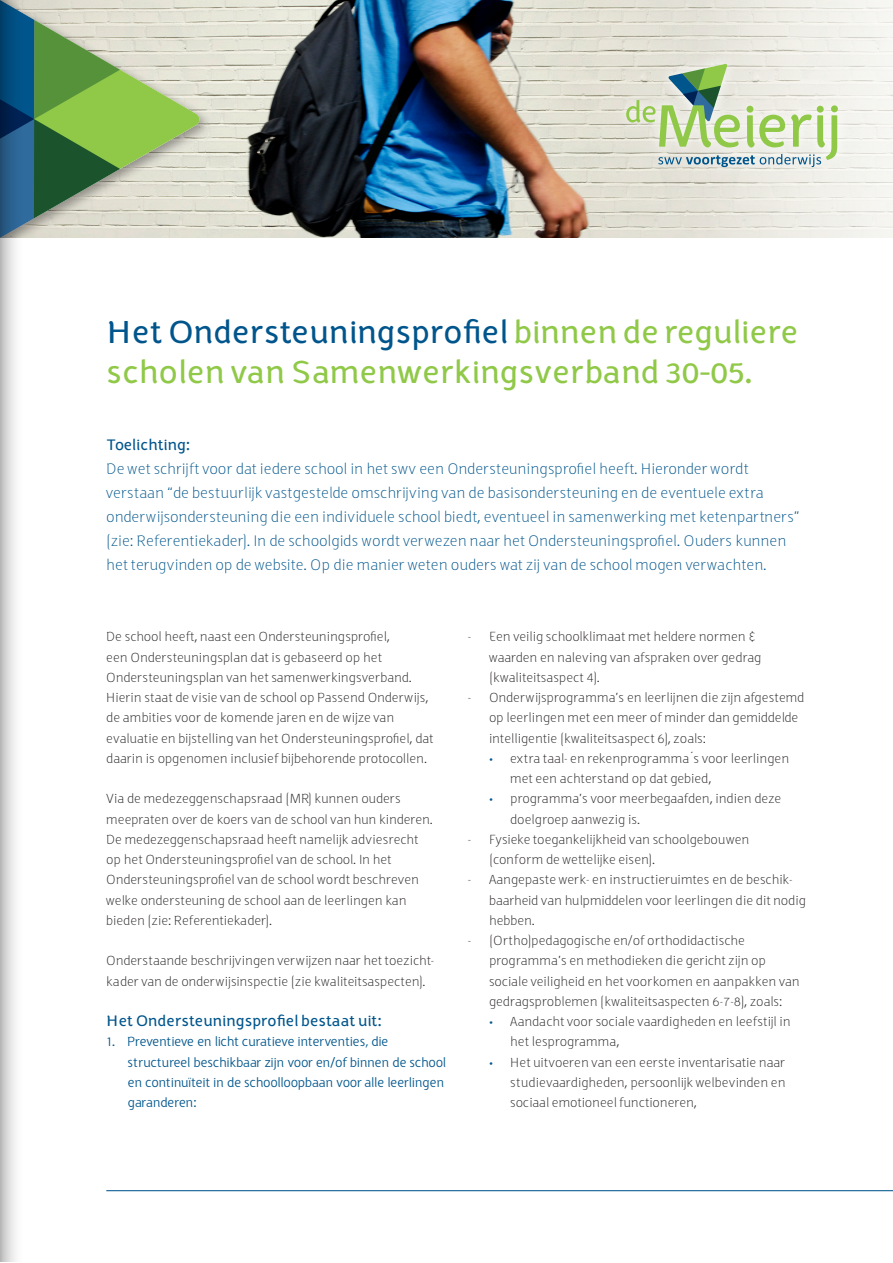
<style>
.page{position:relative;width:893px;height:1263px;background:#fff}
.page>*{position:absolute;margin:0;border:0;box-sizing:border-box;transform-origin:0 0}
.t1{font:700 34.5px/40.5px "Halvorsen";color:#90c848}
.intro{font:300 16.5px/24px "Halvorsen";letter-spacing:.015em;color:#00558c}
.plat{font:700 16.5px "Halvorsen";color:#00558c}
.intro-2{font:700 16.5px "Halvorsen";color:#00558c}
.plat-2{font:300 14.25px/20.2px "Halvorsen";letter-spacing:.01em;color:#231f20}
.plat-3{font:14.25px/20.2px "Halvorsen";letter-spacing:-.025em;color:#00558c}
.s1{color:#00558c}
</style>
<div class="page">
<img style="left:212px;top:0;width:341px;height:238px">
<svg style="left:553px;top:0;width:340px;height:238px"></svg>
<div style="left:0;top:0;width:212px;height:259px;background:#231f20;opacity:.4"></div>
<svg style="left:28px;top:0;width:172px;height:238px;background:#a2bb8e"></svg>
<svg style="left:615px;top:53px;width:234px;height:125px;background:#e8e7de"></svg>
<svg style="left:626px;top:64px;width:212px;height:103px;background:#cbd9c0"></svg>
<hr style="left:106px;top:1190px;width:787px;height:1px;background:#00558c">
<div style="left:0;top:238px;width:893px;height:46px;background:#fff"></div>
<svg style="left:0;top:0;width:28px;height:1262px"></svg>
<p class="t1" style="left:106px;top:311px;width:693px"><span class="s1">Het Ondersteuningsprofiel</span> binnen de reguliere scholen van Samenwerkingsverband 30-05.</p>
<p class="intro-2" style="left:106px;top:435px;width:85px">Toelichting:</p>
<p class="intro" style="left:106px;top:456px;width:695px">De wet schrijft voor dat iedere school in het swv een Ondersteuningsprofiel heeft. Hieronder wordt verstaan “de bestuurlijk vastgestelde omschrijving van de basisondersteuning en de eventuele extra onderwijsondersteuning die een individuele school biedt, eventueel in samenwerking met ketenpartners” (zie: Referentiekader). In de schoolgids wordt verwezen naar het Ondersteuningsprofiel. Ouders kunnen het terugvinden op de website. Op die manier weten ouders wat zij van de school mogen verwachten.</p>
<p class="plat-2" style="left:106px;top:627px;width:329px">De school heeft, naast een Ondersteuningsprofiel,<br>een Ondersteuningsplan dat is gebaseerd op het Ondersteuningsplan van het samenwerkingsverband.<br>Hierin staat de visie van de school op Passend Onderwijs, de ambities voor de komende jaren en de wijze van evaluatie en bijstelling van het Ondersteuningsprofiel, dat daarin is opgenomen inclusief bijbehorende protocollen.</p>
<p class="plat-2" style="left:106px;top:789px;width:328px">Via de medezeggenschapsraad (MR) kunnen ouders meepraten over de koers van de school van hun kinderen.<br>De medezeggenschapsraad heeft namelijk adviesrecht op het Ondersteuningsprofiel van de school. In het Ondersteuningsprofiel van de school wordt beschreven welke ondersteuning de school aan de leerlingen kan bieden (zie: Referentiekader).</p>
<p class="plat-2" style="left:106px;top:951px;width:329px">Onderstaande beschrijvingen verwijzen naar het toezicht&shy;kader van de onderwijsinspectie (zie kwaliteitsaspecten).</p>
<p class="plat" style="left:106px;top:1012px;width:277px">Het Ondersteuningsprofiel bestaat uit:</p>
<p class="plat-3" style="left:128px;top:1032px;width:320px;text-indent:-21px">1. Preventieve en licht curatieve interventies, die structureel beschikbaar zijn voor en/of binnen de school en continuïteit in de schoolloopbaan voor alle leerlingen garanderen:</p>
<p class="plat-2" style="left:468px;top:627px;width:290px">- Een veilig schoolklimaat met heldere normen &amp;</p>
<p class="plat-2" style="left:489px;top:647px;width:274px">waarden en naleving van afspraken over gedrag (kwaliteitsaspect 4).</p>
<p class="plat-2" style="left:489px;top:687px;width:317px;text-indent:-21px">- Onderwijsprogramma’s en leerlijnen die zijn afgestemd op leerlingen met een meer of minder dan gemiddelde intelligentie (kwaliteitsaspect 6), zoals:</p>
<p class="plat-2" style="left:510px;top:748px;width:280px;text-indent:-21px"><span class="s1">•</span> extra taal- en rekenprogramma´s voor leerlingen met een achterstand op dat gebied,</p>
<p class="plat-2" style="left:510px;top:789px;width:272px;text-indent:-21px"><span class="s1">•</span> programma’s voor meerbegaafden, indien deze doelgroep aanwezig is.</p>
<p class="plat-2" style="left:489px;top:829px;width:262px;text-indent:-21px">- Fysieke toegankelijkheid van schoolgebouwen (conform de wettelijke eisen).</p>
<p class="plat-2" style="left:489px;top:870px;width:318px;text-indent:-21px">- Aangepaste werk- en instructieruimtes en de beschik&shy;baarheid van hulpmiddelen voor leerlingen die dit nodig hebben.</p>
<p class="plat-2" style="left:489px;top:930px;width:312px;text-indent:-21px">- (Ortho)pedagogische en/of orthodidactische programma’s en methodieken die gericht zijn op sociale veiligheid en het voorkomen en aanpakken van gedragsproblemen (kwaliteitsaspecten 6-7-8), zoals:</p>
<p class="plat-2" style="left:510px;top:1011px;width:282px;text-indent:-21px"><span class="s1">•</span> Aandacht voor sociale vaardigheden en leefstijl in het lesprogramma,</p>
<p class="plat-2" style="left:510px;top:1052px;width:277px;text-align:justify;text-indent:-21px"><span class="s1">•</span> Het uitvoeren van een eerste inventarisatie naar studievaardigheden, persoonlijk welbevinden en sociaal emotioneel functioneren,</p>
</div>
